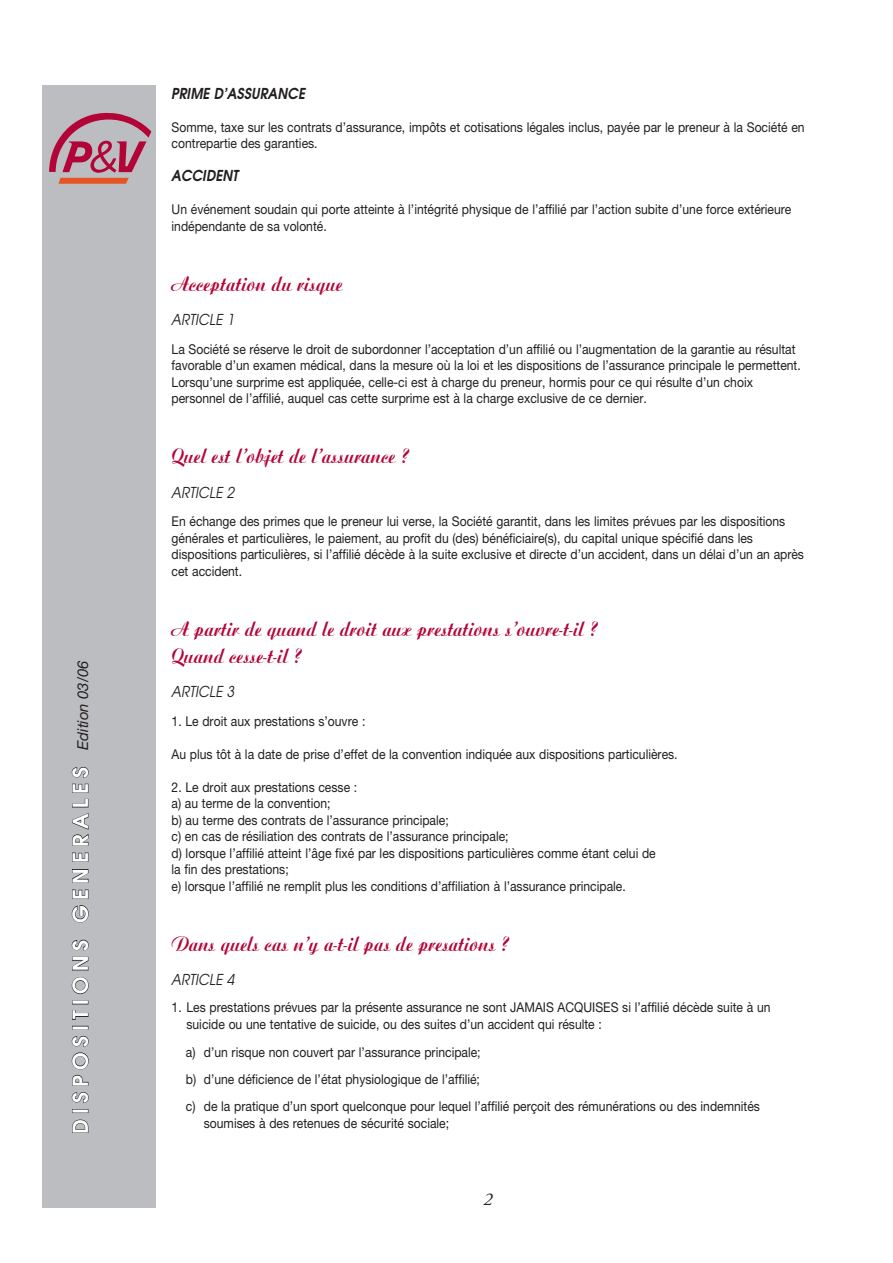
<style>
.page{position:relative;width:893px;height:1263px;background:#fff}
.page>*{position:absolute;margin:0;border:0;box-sizing:border-box;transform-origin:0 0}
.t1{font:22.5px/27px "Aritus D Bold";color:#b30437;scale:.9 1}
.t2{font:700 21px "Te X Gyre Adventor";letter-spacing:.25em;color:#fff}
.t3{font:italic 18px "Adobe Garamond Pro";color:#231f20}
.t4{font:italic 15px "Te X Gyre Adventor";color:#231f20;scale:.9 1}
.t5{font:italic 700 15px "Te X Gyre Adventor";color:#231f20;scale:.9 1}
.t6{font:italic 15px "Helvetica Neue LT Std";letter-spacing:-.005em;color:#231f20}
.t7{font:13.5px/16.5px "Helvetica Neue LT Std";color:#231f20;scale:.9 1}
</style>
<div class="page">
<div style="left:43px;top:85px;width:113px;height:1123px;background:#bcbdc0"></div>
<svg style="left:72px;top:1119px;width:17px;height:14px"></svg>
<div style="left:72px;top:1109px;width:16px;height:4px;border:1px solid #231f20"></div>
<svg style="left:71px;top:1092px;width:18px;height:11px"></svg>
<svg style="left:71px;top:1036px;width:18px;height:50px"></svg>
<div style="left:72px;top:1026px;width:16px;height:3px;border:1px solid #231f20"></div>
<svg style="left:72px;top:1010px;width:17px;height:10px"></svg>
<svg style="left:71px;top:977px;width:18px;height:17px"></svg>
<svg style="left:71px;top:939px;width:18px;height:32px"></svg>
<svg style="left:71px;top:905px;width:18px;height:18px"></svg>
<svg style="left:72px;top:889px;width:17px;height:10px"></svg>
<svg style="left:72px;top:869px;width:17px;height:14px"></svg>
<svg style="left:72px;top:852px;width:17px;height:10px"></svg>
<svg style="left:72px;top:799px;width:17px;height:47px"></svg>
<svg style="left:71px;top:767px;width:18px;height:26px"></svg>
<svg style="left:49px;top:113px;width:102px;height:71px"></svg>
<p class="t6" style="left:74px;top:750px;width:91px;rotate:-90deg">Edition 03/06</p>
<h2 class="t2" style="left:62px;top:1134px;width:369px;rotate:-90deg">DISPOSITIONS GENERALES</h2>
<p class="t5" style="left:172px;top:80px;width:150px">PRIME D’ASSURANCE</p>
<p class="t7" style="left:172px;top:119px;width:705px">Somme, taxe sur les contrats d’assurance, impôts et cotisations légales inclus, payée par le preneur à la Société en contrepartie des garanties.</p>
<p class="t5" style="left:172px;top:163px;width:76px">ACCIDENT</p>
<p class="t7" style="left:172px;top:201px;width:690px">Un événement soudain qui porte atteinte à l’intégrité physique de l’affilié par l’action subite d’une force extérieure indépendante de sa volonté.</p>
<h1 class="t1" style="left:172px;top:270px;width:192px">Acceptation du risque</h1>
<p class="t4" style="left:172px;top:308px;width:72px">ARTICLE 1</p>
<p class="t7" style="left:172px;top:341px;width:701px">La Société se réserve le droit de subordonner l’acceptation d’un affilié ou l’augmentation de la garantie au résultat favorable d’un examen médical, dans la mesure où la loi et les dispositions de l’assurance principale le permettent.<br>Lorsqu’une surprime est appliquée, celle-ci est à charge du preneur, hormis pour ce qui résulte d’un choix personnel de l’affilié, auquel cas cette surprime est à la charge exclusive de ce dernier.</p>
<h1 class="t1" style="left:172px;top:443px;width:265px">Quel est l’objet de l’assurance ?</h1>
<p class="t4" style="left:172px;top:480px;width:72px">ARTICLE 2</p>
<p class="t7" style="left:172px;top:513px;width:704px">En échange des primes que le preneur lui verse, la Société garantit, dans les limites prévues par les dispositions générales et particulières, le paiement, au profit du (des) bénéficiaire(s), du capital unique spécifié dans les dispositions particulières, si l’affilié décède à la suite exclusive et directe d’un accident, dans un délai d’un an après cet accident.</p>
<h1 class="t1" style="left:172px;top:615px;width:474px">A partir de quand le droit aux prestations s’ouvre-t-il ?<br>Quand cesse-t-il ?</h1>
<p class="t4" style="left:172px;top:680px;width:72px">ARTICLE 3</p>
<p class="t7" style="left:172px;top:713px;width:217px">1. Le droit aux prestations s’ouvre :</p>
<p class="t7" style="left:172px;top:746px;width:564px">Au plus tôt à la date de prise d’effet de la convention indiquée aux dispositions particulières.</p>
<p class="t7" style="left:172px;top:779px;width:539px">2. Le droit aux prestations cesse :<br>a) au terme de la convention;<br>b) au terme des contrats de l’assurance principale;<br>c) en cas de résiliation des contrats de l’assurance principale;<br>d) lorsque l’affilié atteint l’âge fixé par les dispositions particulières comme étant celui de la fin des prestations;<br>e) lorsque l’affilié ne remplit plus les conditions d’affiliation à l’assurance principale.</p>
<h1 class="t1" style="left:172px;top:930px;width:376px">Dans quels cas n’y a-t-il pas de presations ?</h1>
<p class="t4" style="left:172px;top:968px;width:72px">ARTICLE 4</p>
<p class="t7" style="left:186px;top:999px;width:650px;text-indent:-15px">1. Les prestations prévues par la présente assurance ne sont JAMAIS ACQUISES si l’affilié décède suite à un suicide ou une tentative de suicide, ou des suites d’un accident qui résulte :</p>
<p class="t7" style="left:186px;top:1039px;width:639px;line-height:27px">a) d’un risque non couvert par l’assurance principale;<br>b) d’une déficience de l’état physiologique de l’affilié;<br>c) de la pratique d’un sport quelconque pour lequel l’affilié perçoit des rémunérations ou des indemnités</p>
<p class="t7" style="left:204px;top:1115px;width:274px">soumises à des retenues de sécurité sociale;</p>
<h3 class="t3" style="left:483px;top:1189px;width:10px">2</h3>
</div>
